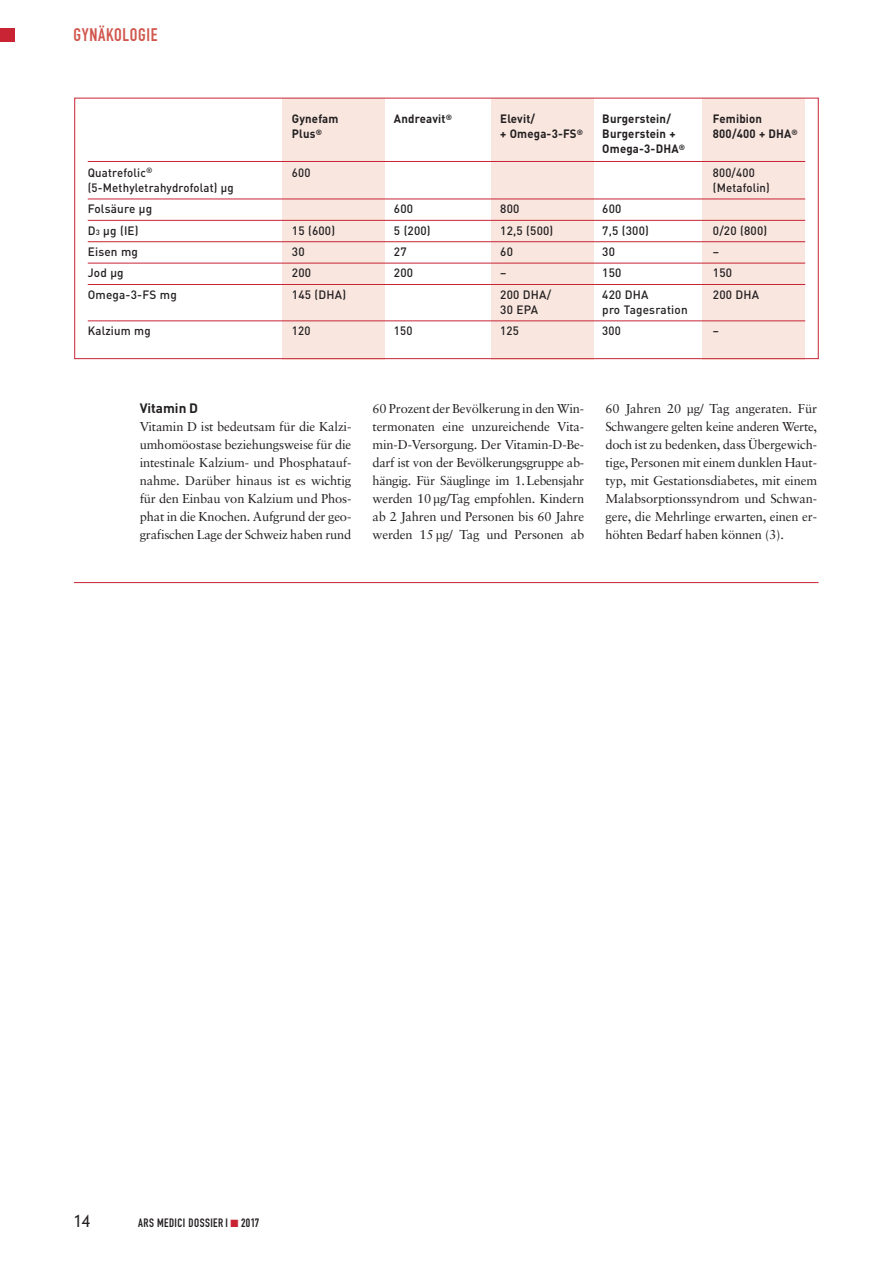
<style>
.page{position:relative;width:893px;height:1263px;background:#fff}
.page>*{position:absolute;margin:0;border:0;box-sizing:border-box;transform-origin:0 0}
.t1{font:18px "DIN Engschrift";letter-spacing:.035em;color:#d1574e}
.t2{font:300 16.5px "DIN Neuzeit Grotesk";color:#231f20}
.t3{font:700 13.5px "DIN";color:#231f20}
.t4{font:12.9px/18px "Sabon";letter-spacing:-.01em;color:#231f20;text-align:justify}
.t5{font:500 12px "DIN";letter-spacing:.015em;color:#231f20}
.t6{font:700 12px "DIN";letter-spacing:.015em;color:#231f20;scale:.95 1}
.t7{font:500 12px "DIN";letter-spacing:.015em;color:#231f20;scale:.95 1}
.t8{font:12px "DIN Engschrift";letter-spacing:.035em;color:#231f20}
.s1{font-size:7.5px}
.s2{color:#c82434}
</style>
<div class="page">
<div style="left:283px;top:98px;width:102px;height:261px;background:#f8e6df"></div>
<div style="left:492px;top:98px;width:102px;height:261px;background:#f8e6df"></div>
<div style="left:702px;top:98px;width:102px;height:261px;background:#f8e6df"></div>
<div style="left:0;top:28px;width:15px;height:14px;background:#c82434"></div>
<div style="left:74px;top:98px;width:745px;height:261px;border:1px solid #c82434"></div>
<hr style="left:88px;top:161px;width:717px;height:1px;background:#c82434">
<hr style="left:88px;top:199px;width:717px;height:1px;background:#c82434">
<hr style="left:88px;top:220px;width:717px;height:1px;background:#c82434">
<hr style="left:88px;top:241px;width:717px;height:1px;background:#c82434">
<hr style="left:88px;top:263px;width:717px;height:1px;background:#c82434">
<hr style="left:88px;top:284px;width:717px;height:1px;background:#c82434">
<hr style="left:88px;top:321px;width:717px;height:1px;background:#c82434">
<hr style="left:74px;top:582px;width:745px;height:1px;background:#c82434">
<h1 class="t1" style="left:73px;top:28px;width:86px">GYNÄKOLOGIE</h1>
<p class="t6" style="left:292px;top:112px;width:51px">Gynefam</p>
<p class="t6" style="left:394px;top:112px;width:63px">Andreavit<sup>®</sup></p>
<p class="t6" style="left:500px;top:112px;width:38px">Elevit/</p>
<p class="t6" style="left:602px;top:112px;width:74px">Burgerstein/</p>
<p class="t6" style="left:713px;top:112px;width:53px">Femibion</p>
<p class="t6" style="left:292px;top:127px;width:33px">Plus<sup>®</sup></p>
<p class="t6" style="left:500px;top:127px;width:89px">+ Omega-3-FS<sup>®</sup></p>
<p class="t6" style="left:602px;top:127px;width:79px">Burgerstein +</p>
<p class="t6" style="left:713px;top:127px;width:91px">800/400 + DHA<sup>®</sup></p>
<p class="t6" style="left:602px;top:142px;width:89px">Omega-3-DHA<sup>®</sup></p>
<p class="t7" style="left:88px;top:166px;width:70px">Quatrefolic<sup>®</sup></p>
<p class="t7" style="left:292px;top:166px;width:21px">600</p>
<p class="t7" style="left:713px;top:166px;width:46px">800/400</p>
<p class="t7" style="left:88px;top:181px;width:155px">(5-Methyletrahydrofolat) µg</p>
<p class="t7" style="left:713px;top:181px;width:62px">(Metafolin)</p>
<p class="t5" style="left:88px;top:202px;width:66px">Folsäure µg</p>
<p class="t5" style="left:394px;top:202px;width:21px">600</p>
<p class="t5" style="left:500px;top:202px;width:21px">800</p>
<p class="t5" style="left:602px;top:202px;width:21px">600</p>
<p class="t5" style="left:88px;top:223px;width:52px">D<span class="s1">3</span> µg (IE)</p>
<p class="t5" style="left:292px;top:223px;width:45px">15 (600)</p>
<p class="t5" style="left:394px;top:223px;width:38px">5 (200)</p>
<p class="t5" style="left:500px;top:223px;width:55px">12,5 (500)</p>
<p class="t5" style="left:602px;top:223px;width:48px">7,5 (300)</p>
<p class="t5" style="left:713px;top:223px;width:56px">0/20 (800)</p>
<p class="t5" style="left:88px;top:245px;width:52px">Eisen mg</p>
<p class="t5" style="left:292px;top:245px;width:14px">30</p>
<p class="t5" style="left:394px;top:245px;width:14px">27</p>
<p class="t5" style="left:500px;top:245px;width:14px">60</p>
<p class="t5" style="left:602px;top:245px;width:14px">30</p>
<p class="t5" style="left:713px;top:245px;width:8px">–</p>
<p class="t5" style="left:88px;top:266px;width:37px">Jod µg</p>
<p class="t5" style="left:292px;top:266px;width:21px">200</p>
<p class="t5" style="left:394px;top:266px;width:21px">200</p>
<p class="t5" style="left:500px;top:266px;width:8px">–</p>
<p class="t5" style="left:602px;top:266px;width:21px">150</p>
<p class="t5" style="left:713px;top:266px;width:21px">150</p>
<p class="t5" style="left:88px;top:287px;width:91px">Omega-3-FS mg</p>
<p class="t5" style="left:292px;top:287px;width:56px">145 (DHA)</p>
<p class="t5" style="left:500px;top:287px;width:52px">200 DHA/</p>
<p class="t5" style="left:602px;top:287px;width:48px">420 DHA</p>
<p class="t5" style="left:713px;top:287px;width:48px">200 DHA</p>
<p class="t5" style="left:500px;top:302px;width:39px">30 EPA</p>
<p class="t5" style="left:602px;top:302px;width:87px">pro Tagesration</p>
<p class="t7" style="left:88px;top:324px;width:68px">Kalzium mg</p>
<p class="t7" style="left:292px;top:324px;width:21px">120</p>
<p class="t7" style="left:394px;top:324px;width:21px">150</p>
<p class="t7" style="left:500px;top:324px;width:21px">125</p>
<p class="t7" style="left:602px;top:324px;width:21px">300</p>
<p class="t7" style="left:713px;top:324px;width:8px">–</p>
<p class="t3" style="left:140px;top:401px;width:60px">Vitamin D</p>
<p class="t4" style="left:140px;top:419px;width:213px">Vitamin D ist bedeutsam für die Kalzi&shy;umhomöostase beziehungsweise für die intestinale Kalzium- und Phosphatauf&shy;nahme. Darüber hinaus ist es wichtig für den Einbau von Kalzium und Phos&shy;phat in die Knochen. Aufgrund der geo&shy;grafischen Lage der Schweiz haben rund</p>
<p class="t4" style="left:373px;top:401px;width:213px">60 Prozent der Bevölkerung in den Win&shy;termonaten eine unzureichende Vita&shy;min-D-Versorgung. Der Vitamin-D-Be&shy;darf ist von der Bevölkerungsgruppe ab&shy;hängig. Für Säuglinge im 1.Lebensjahr werden 10 µg/Tag empfohlen. Kindern ab 2 Jahren und Personen bis 60 Jahre werden 15 µg/ Tag und Personen ab</p>
<p class="t4" style="left:605px;top:401px;width:213px">60 Jahren 20 µg/ Tag angeraten. Für Schwangere gelten keine anderen Werte, doch ist zu bedenken, dass Übergewich&shy;tige, Personen mit einem dunklen Haut&shy;typ, mit Gestationsdiabetes, mit einem Malabsorptionssyndrom und Schwan&shy;gere, die Mehrlinge erwarten, einen er&shy;höhten Bedarf haben können (3).</p>
<p class="t2" style="left:74px;top:1214px;width:18px">14</p>
<p class="t8" style="left:138px;top:1218px;width:123px">ARS MEDICI DOSSIER I <span class="s2">■</span> 2017</p>
</div>
